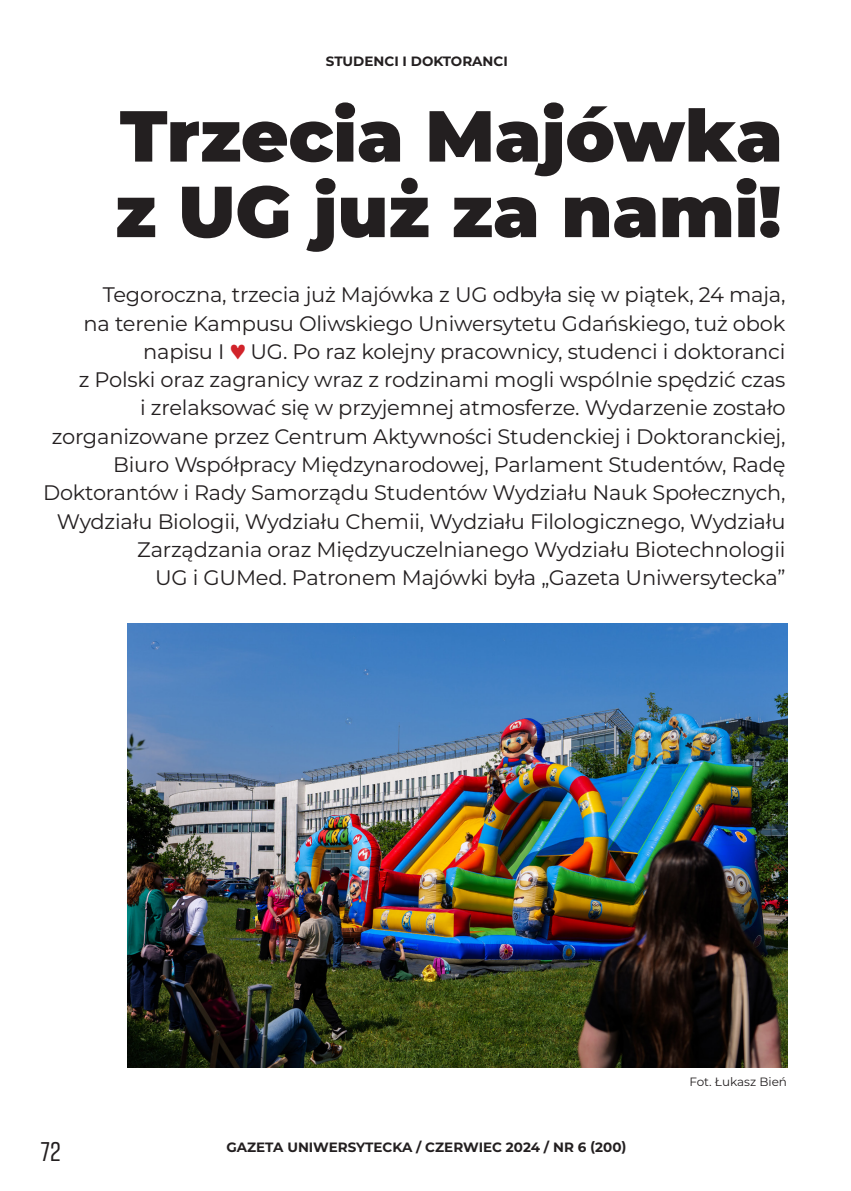
<style>
.page{position:relative;width:851px;height:1191px;background:#fff}
.page>*{position:absolute;margin:0;border:0;box-sizing:border-box;transform-origin:0 0}
.Tytuły_artykułów{font:900 72px/75.4px "Montserrat";color:#231f20}
.t1{font:500 27px "Rift";color:#231f20}
.Tekst_wstępny_artykułu{font:21px/28.3px "Montserrat";letter-spacing:-.01em;color:#231f20;text-align:right}
.t2{font:700 13.5px "Montserrat";color:#231f20}
.Podpisy_zdjęć{font:12px "Montserrat";color:#231f20}
.s1{color:#d1232a}
</style>
<div class="page">
<img style="left:128px;top:623px;width:659px;height:444px">
<p class="t2" style="left:326px;top:52px;width:183px">STUDENCI I DOKTORANCI</p>
<p class="Tytuły_artykułów" style="left:115px;top:94px;width:669px">Trzecia Majówka z UG już za nami!</p>
<p class="Tekst_wstępny_artykułu" style="left:43px;top:280px;width:743px">Tegoroczna, trzecia już Majówka z UG odbyła się w piątek, 24 maja,<br>na terenie Kampusu Oliwskiego Uniwersytetu Gdańskiego, tuż obok napisu I <span class="s1">♥</span> UG. Po raz kolejny pracownicy, studenci i doktoranci<br>z Polski oraz zagranicy wraz z rodzinami mogli wspólnie spędzić czas<br>i zrelaksować się w przyjemnej atmosferze. Wydarzenie zostało zorganizowane przez Centrum Aktywności Studenckiej i Doktoranckiej, Biuro Współpracy Międzynarodowej, Parlament Studentów, Radę Doktorantów i Rady Samorządu Studentów Wydziału Nauk Społecznych, Wydziału Biologii, Wydziału Chemii, Wydziału Filologicznego, Wydziału Zarządzania oraz Międzyuczelnianego Wydziału Biotechnologii<br>UG i GUMed. Patronem Majówki była „Gazeta Uniwersytecka”</p>
<p class="t1" style="left:41px;top:1133px;width:22px">72</p>
<p class="t2" style="left:226px;top:1137px;width:402px">GAZETA UNIWERSYTECKA / CZERWIEC 2024 / NR 6 (200)</p>
<p class="Podpisy_zdjęć" style="left:689px;top:1073px;width:99px">Fot. Łukasz Bień</p>
</div>
